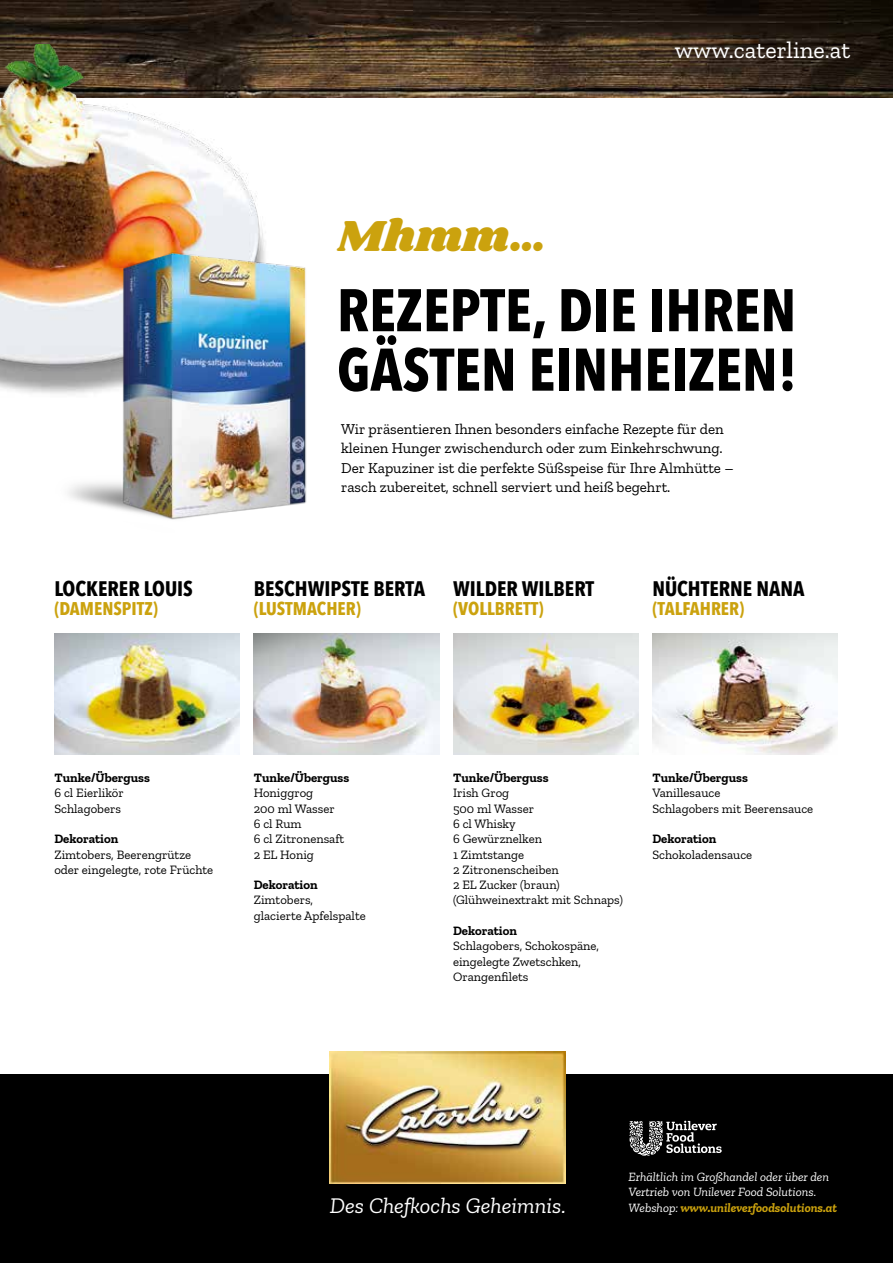
<style>
.page{position:relative;width:893px;height:1263px;background:#fff}
.page>*{position:absolute;margin:0;border:0;box-sizing:border-box;transform-origin:0 0}
.t1{font:700 59.4px/59.4px "Avenir Next Condensed";color:#000}
.t2{font:45px "Shrikhand";color:#cba20e}
.t3{font:24px "Zilla Slab";color:#fff}
.t4{font:italic 22.2px "Zilla Slab";color:#fff}
.t5{font:700 21px "Avenir Next Condensed";color:#000}
.t6{font:700 18.45px "Avenir Next Condensed";color:#cba20e}
.t7{font:15px/19.5px "Zilla Slab";color:#000}
.t8{font:12.75px/15.3px "Zilla Slab";color:#000}
.t9{font:700 12.75px "Zilla Slab";color:#000}
.t10{font:italic 12.6px/15.8px "Zilla Slab";color:#fff}
.t11{font:italic 700 12.6px "Zilla Slab";color:#cba20e}
.s1{font-weight:400;color:#fff}
</style>
<div class="page">
<img style="left:0;top:0;width:893px;height:98px">
<img style="left:0;top:45px;width:298px;height:347px">
<div style="left:0;top:1074px;width:893px;height:189px;background:#000"></div>
<svg style="left:629px;top:1121px;width:93px;height:35px"></svg>
<img style="left:329px;top:1051px;width:237px;height:133px">
<img style="left:54px;top:633px;width:186px;height:121px">
<img style="left:254px;top:633px;width:185px;height:121px">
<img style="left:453px;top:633px;width:185px;height:121px">
<img style="left:652px;top:633px;width:186px;height:121px">
<img style="left:27px;top:230px;width:280px;height:290px">
<h3 class="t3" style="left:675px;top:36px;width:177px">www.caterline.at</h3>
<h3 class="t5" style="left:54px;top:576px;width:140px">LOCKERER LOUIS</h3>
<h3 class="t6" style="left:54px;top:597px;width:105px">(DAMENSPITZ)</h3>
<h2 class="t2" style="left:337px;top:205px;width:212px">Mhmm…</h2>
<h1 class="t1" style="left:337px;top:280px;width:462px">REZEPTE, DIE IHREN<br>GÄSTEN EINHEIZEN!</h1>
<p class="t7" style="left:341px;top:419px;width:394px">Wir präsentieren Ihnen besonders einfache Rezepte für den kleinen Hunger zwischendurch oder zum Einkehrschwung.<br>Der Kapuziner ist die perfekte Süßspeise für Ihre Almhütte – rasch zubereitet, schnell serviert und heiß begehrt.</p>
<h3 class="t5" style="left:254px;top:576px;width:173px">BESCHWIPSTE BERTA</h3>
<h3 class="t6" style="left:254px;top:597px;width:109px">(LUSTMACHER)</h3>
<h3 class="t5" style="left:453px;top:576px;width:143px">WILDER WILBERT</h3>
<h3 class="t6" style="left:453px;top:597px;width:92px">(VOLLBRETT)</h3>
<h3 class="t5" style="left:652px;top:576px;width:154px">NÜCHTERNE NANA</h3>
<h3 class="t6" style="left:652px;top:597px;width:93px">(TALFAHRER)</h3>
<p class="t9" style="left:54px;top:770px;width:97px">Tunke/Überguss</p>
<p class="t8" style="left:54px;top:785px;width:71px">6 cl Eierlikör<br>Schlagobers</p>
<p class="t9" style="left:54px;top:832px;width:65px">Dekoration</p>
<p class="t8" style="left:54px;top:847px;width:160px">Zimtobers, Beerengrütze oder eingelegte, rote Früchte</p>
<p class="t9" style="left:254px;top:770px;width:97px">Tunke/Überguss</p>
<p class="t8" style="left:254px;top:785px;width:92px">Honiggrog<br>200 ml Wasser<br>6 cl Rum<br>6 cl Zitronensaft<br>2 EL Honig</p>
<p class="t9" style="left:254px;top:877px;width:65px">Dekoration</p>
<p class="t8" style="left:254px;top:893px;width:114px">Zimtobers,<br>glacierte Apfelspalte</p>
<p class="t9" style="left:453px;top:770px;width:97px">Tunke/Überguss</p>
<p class="t8" style="left:453px;top:785px;width:171px">Irish Grog<br>500 ml Wasser<br>6 cl Whisky<br>6 Gewürznelken<br>1 Zimtstange<br>2 Zitronenscheiben<br>2 EL Zucker (braun) (Glühweinextrakt mit Schnaps)</p>
<p class="t9" style="left:453px;top:923px;width:65px">Dekoration</p>
<p class="t8" style="left:453px;top:938px;width:148px">Schlagobers, Schokospäne, eingelegte Zwetschken,<br>Orangenfilets</p>
<p class="t9" style="left:652px;top:770px;width:97px">Tunke/Überguss</p>
<p class="t8" style="left:652px;top:785px;width:162px">Vanillesauce<br>Schlagobers mit Beerensauce</p>
<p class="t9" style="left:652px;top:832px;width:65px">Dekoration</p>
<p class="t8" style="left:652px;top:847px;width:101px">Schokoladensauce</p>
<p class="t10" style="left:629px;top:1168px;width:202px">Erhältlich im Großhandel oder über den<br>Vertrieb von Unilever Food Solutions.</p>
<h3 class="t4" style="left:330px;top:1193px;width:238px">Des Chefkochs Geheimnis.</h3>
<p class="t11" style="left:629px;top:1201px;width:210px"><span class="s1">Webshop:</span> www.unileverfoodsolutions.at</p>
</div>
